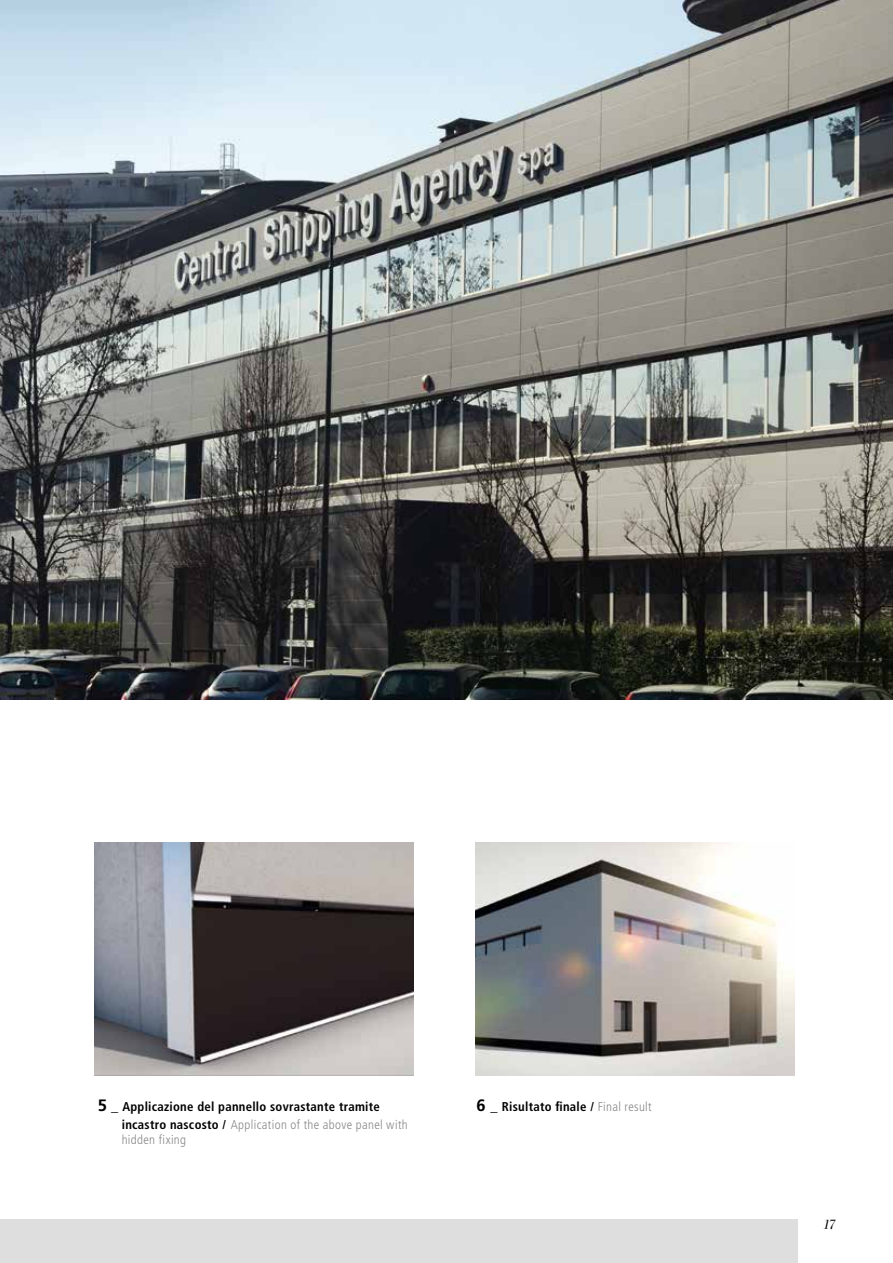
<style>
.page{position:relative;width:893px;height:1263px;background:#fff}
.page>*{position:absolute;margin:0;border:0;box-sizing:border-box;transform-origin:0 0}
.t1{font:italic 300 13.5px "Bodoni BE";color:#000}
.t2{font:700 condensed 12.75px/18px "Frutiger LT Std";letter-spacing:.02em;color:#000}
.t3{font:300 condensed 12.75px "Frutiger LT Std";letter-spacing:.03em;color:#878787}
.s1{font-stretch:normal;font-size:16.5px}
.s2{font-weight:300;font-stretch:normal;font-size:14.25px}
.s3{font-weight:300;color:#878787}
</style>
<div class="page">
<img style="left:95px;top:842px;width:319px;height:234px">
<img style="left:475px;top:842px;width:319px;height:234px">
<div style="left:0;top:1219px;width:797px;height:44px;background:#dedede"></div>
<img style="left:0;top:0;width:893px;height:699px">
<p class="t2" style="left:122px;top:1097px;width:288px;text-indent:-24px"><span class="s1">5</span> <span class="s2">_</span> Applicazione del pannello sovrastante tramite incastro nascosto / <span class="s3">Application of the above panel with</span></p>
<p class="t3" style="left:122px;top:1132px;width:66px">hidden fixing</p>
<p class="t2" style="left:476px;top:1097px;width:177px"><span class="s1">6</span> <span class="s2">_</span> Risultato finale / <span class="s3">Final result</span></p>
<p class="t1" style="left:823px;top:1216px;width:14px">17</p>
</div>
